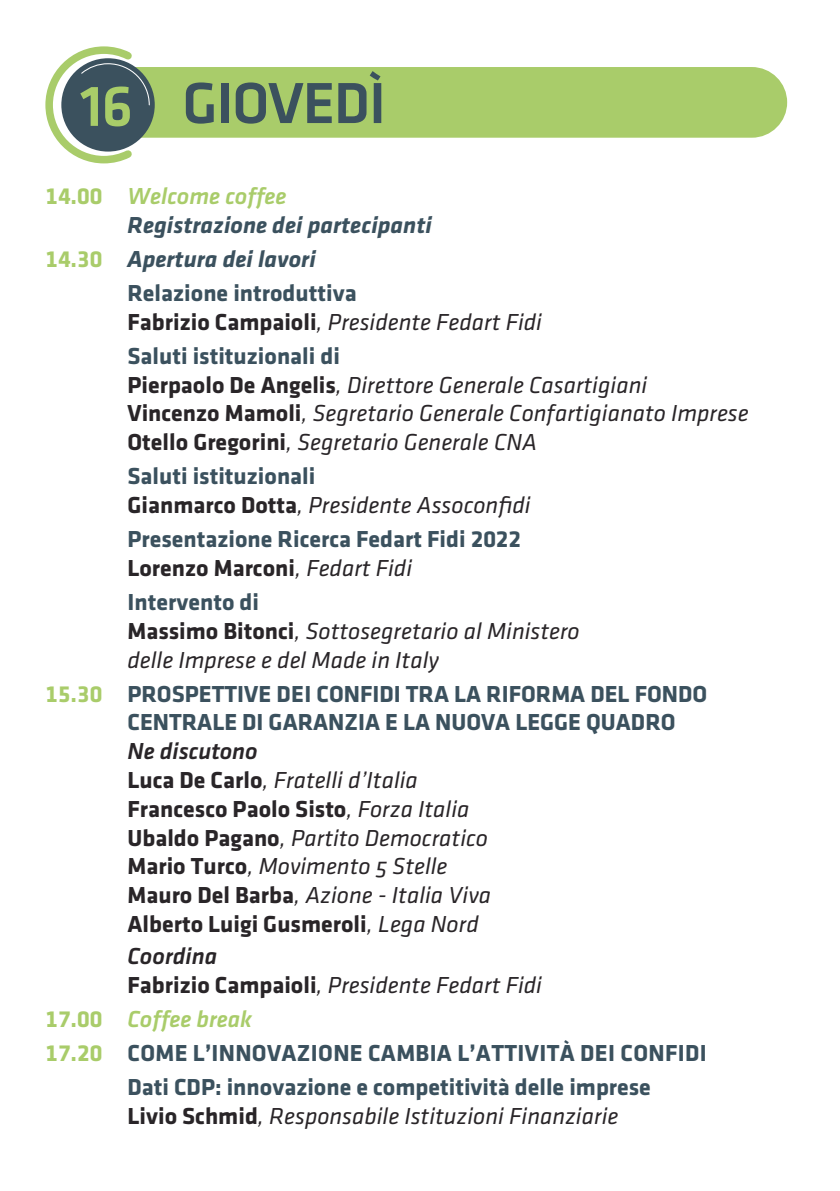
<style>
.page{position:relative;width:840px;height:1191px;background:#fff}
.page>*{position:absolute;margin:0;border:0;box-sizing:border-box;transform-origin:0 0}
.t1{font:500 60px "Klavika Basic";letter-spacing:-.02em;color:#3b515e}
.t2{font:24px/28.8px "Klavika Regular Italic OSF";color:#292528}
.t3{font:700 24px/28.8px "Klavika";color:#3b515e}
.t4{font:700 24px/32px "Klavika";color:#292528}
.t5{font:italic 700 24px/28.8px "Klavika";color:#3b515e}
.t6{font:italic 500 24px "Klavika";color:#a9cc6a}
.t7{font:italic 500 24px "Klavika";color:#292528}
.s1{color:#a9cd69}
.s2{font-style:normal;color:#a9cc6a}
.s3{font-weight:500;color:#a9cc6a}
.s4{color:#a9cc6a}
.s5{font-style:italic}
.s6{font-family:"Klavika";font-weight:700}
.s7{color:#292528}
.s8{font-family:"Klavika Regular Italic OSF";font-weight:400;color:#292528}
.s9{font-family:"Klavika Regular Italic OSF";font-weight:400}
.s10{font-weight:500;font-style:italic}
.s11{font-weight:700;font-style:normal}
</style>
<div class="page">
<div style="left:100px;top:67px;width:686px;height:71px;background:#a9cc6a;border-radius:35px"></div>
<svg style="left:45px;top:46px;width:105px;height:118px"></svg>
<h1 class="t1" style="left:80px;top:63px;width:308px"><span class="s1">16</span> GIOVEDÌ</h1>
<p class="t5" style="left:127px;top:182px;width:306px;text-indent:-82px"><span class="s2">14.00</span> <span class="s3">Welcome coffee<br></span>Registrazione dei partecipanti</p>
<p class="t3" style="left:127px;top:242px;width:230px;line-height:34px;text-indent:-82px"><span class="s4">14.30</span> <span class="s5">Apertura dei lavori<br></span>Relazione introduttiva</p>
<p class="t2" style="left:127px;top:308px;width:416px"><span class="s6">Fabrizio Campaioli</span>, Presidente Fedart Fidi</p>
<p class="t3" style="left:127px;top:341px;width:214px">Saluti istituzionali di</p>
<p class="t2" style="left:127px;top:370px;width:622px"><span class="s6">Pierpaolo De Angelis</span>, Direttore Generale Casartigiani<br><span class="s6">Vincenzo Mamoli</span>, Segretario Generale Confartigianato Imprese<br><span class="s6">Otello Gregorini</span>, Segretario Generale CNA</p>
<p class="t3" style="left:127px;top:462px;width:189px">Saluti istituzionali</p>
<p class="t2" style="left:127px;top:491px;width:404px"><span class="s6">Gianmarco Dotta</span>, Presidente Assoconfidi</p>
<p class="t3" style="left:127px;top:525px;width:395px">Presentazione Ricerca Fedart Fidi 2022<br><span class="s7">Lorenzo Marconi</span><span class="s8">, Fedart Fidi</span></p>
<p class="t3" style="left:127px;top:587px;width:133px">Intervento di</p>
<p class="t2" style="left:127px;top:616px;width:453px"><span class="s6">Massimo Bitonci</span>, Sottosegretario al Ministero delle Imprese e del Made in Italy</p>
<p class="t3" style="left:127px;top:679px;width:581px;text-indent:-82px"><span class="s4">15.30</span> PROSPETTIVE DEI CONFIDI TRA LA RIFORMA DEL FONDO<br>CENTRALE DI GARANZIA E LA NUOVA LEGGE QUADRO</p>
<p class="t7" style="left:127px;top:738px;width:132px">Ne discutono</p>
<p class="t2" style="left:127px;top:766px;width:292px"><span class="s6">Luca De Carlo</span>, Fratelli d’Italia</p>
<p class="t4" style="left:127px;top:793px;width:343px">Francesco Paolo Sisto<span class="s9">, Forza Italia</span></p>
<p class="t2" style="left:127px;top:823px;width:365px"><span class="s6">Ubaldo Pagano</span>, Partito Democratico<br><span class="s6">Mario Turco</span>, Movimento 5 Stelle<br><span class="s6">Mauro Del Barba</span>, Azione - Italia Viva</p>
<p class="t4" style="left:127px;top:908px;width:352px">Alberto Luigi Gusmeroli<span class="s9">, Lega Nord<br></span><span class="s10">Coordina</span></p>
<p class="t2" style="left:127px;top:970px;width:416px"><span class="s6">Fabrizio Campaioli</span>, Presidente Fedart Fidi</p>
<p class="t6" style="left:45px;top:1006px;width:208px"><span class="s11">17.00</span> Coffee break</p>
<p class="t3" style="left:45px;top:1038px;width:662px"><span class="s4">17.20</span> COME L’INNOVAZIONE CAMBIA L’ATTIVITÀ DEI CONFIDI</p>
<p class="t3" style="left:127px;top:1072px;width:524px">Dati CDP: innovazione e competitività delle imprese</p>
<p class="t2" style="left:127px;top:1101px;width:492px"><span class="s6">Livio Schmid</span>, Responsabile Istituzioni Finanziarie</p>
</div>
